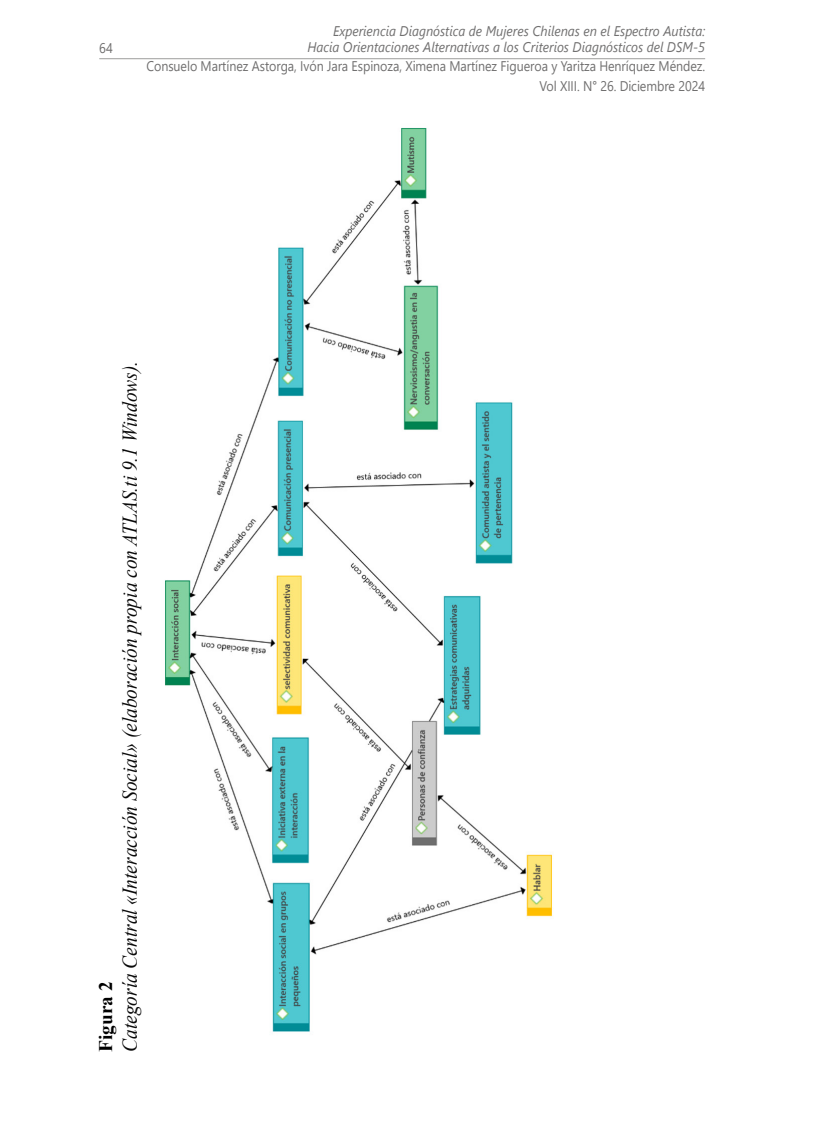
<style>
.page{position:relative;width:819px;height:1141px;background:#fff}
.page>*{position:absolute;margin:0;border:0;box-sizing:border-box;transform-origin:0 0}
.t1{font:italic 21px "Times New Roman";color:#0a0a0a;scale:.92 1}
.t2{font:700 19.25px "Times New Roman";color:#000}
.t3{font:italic 14px/15.8px "Segoe UI";color:#706f6f;text-align:right;scale:.92 1}
.t4{font:14px/19.2px "Segoe UI";letter-spacing:-.005em;color:#706f6f;text-align:right;scale:.89 1}
.t5{font:14px "Segoe UI";letter-spacing:-.005em;color:#706f6f;scale:.9 1}
</style>
<div class="page">
<hr style="left:99px;top:58px;width:606px;height:1px;background:#9d9d9c">
<img style="left:165px;top:128px;width:388px;height:904px">
<p class="t5" style="left:99px;top:34px;width:17px">64</p>
<p class="t3" style="left:307px;top:21px;width:434px">Experiencia Diagnóstica de Mujeres Chilenas en el Espectro Autista:<br>Hacia Orientaciones Alternativas a los Criterios Diagnósticos del DSM-5</p>
<p class="t4" style="left:146px;top:56px;width:629px">Consuelo Martínez Astorga, Ivón Jara Espinoza, Ximena Martínez Figueroa y Yaritza Henríquez Méndez.<br>Vol XIII. N° 26. Diciembre 2024</p>
<h1 class="t1" style="left:115px;top:1052px;width:752px;rotate:-90deg">Categoría Central «Interacción Social» (elaboración propia con ATLAS.ti 9.1 Windows).</h1>
<h2 class="t2" style="left:92px;top:1052px;width:72px;rotate:-90deg">Figura 2</h2>
</div>
